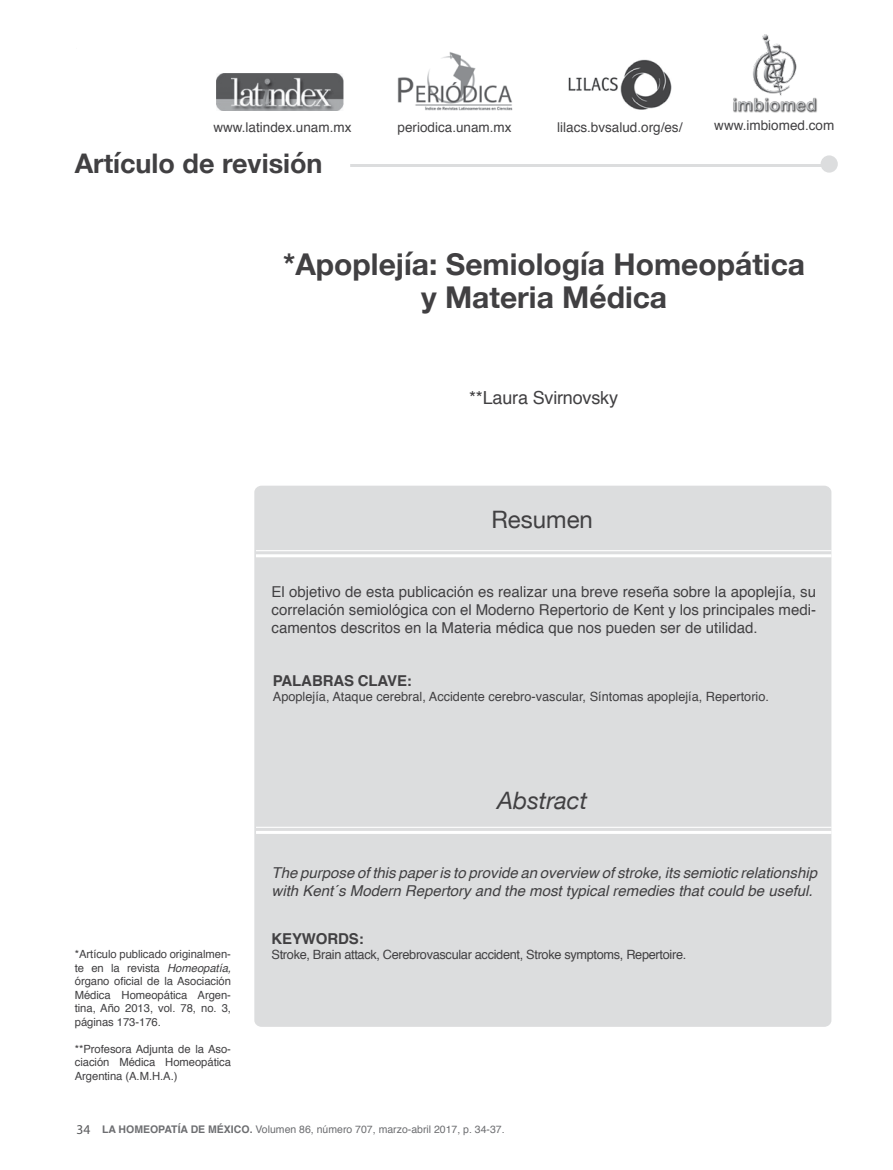
<style>
.page{position:relative;width:893px;height:1170px;background:#fff}
.page>*{position:absolute;margin:0;border:0;box-sizing:border-box;transform-origin:0 0}
.t1{font:700 30px/33px "Helvetica Neue";color:#414042;text-align:center}
.t2{font:700 27px "Helvetica Neue";color:#414042}
.t3{font:italic 24px "Helvetica Neue";color:#414042}
.t4{font:24px "Helvetica Neue";color:#414042}
.t5{font:18px "Helvetica";letter-spacing:-.01em;color:#414042}
.t6{font:15px/18px "Helvetica";color:#414042;text-align:justify}
.t7{font:italic 15px/18px "Helvetica";color:#414042}
.t8{font:700 15px "Helvetica";letter-spacing:-.01em;color:#414042}
.t9{font:13.5px "Helvetica";color:#414042}
.t10{font:12.75px "Helvetica";color:#414042}
.t11{font:12.75px "Helvetica";letter-spacing:-.025em;color:#414042}
.t12{font:11.25px/13.5px "Helvetica";letter-spacing:-.005em;color:#414042;text-align:justify}
.t13{font:10.5px "Helvetica";color:#6d6e71}
.s1{font-style:italic}
.s2{font-family:"Myriad Pro";font-size:13.5px;color:#58595b}
.s3{font-weight:700}
</style>
<div class="page">
<div style="left:254px;top:485px;width:577px;height:541px;background:#dcddde;border-radius:7px"></div>
<hr style="left:256px;top:554px;width:575px;height:3px;background:#fff">
<hr style="left:256px;top:550px;width:575px;height:1px;background:#fff">
<hr style="left:330px;top:164px;width:492px;height:2px;background:#dcddde">
<div style="left:821px;top:155px;width:17px;height:18px;background:#dcddde;border-radius:50%"></div>
<div style="left:323px;top:153px;width:27px;height:21px;background:#fff"></div>
<img style="left:216px;top:73px;width:128px;height:38px">
<img style="left:397px;top:52px;width:116px;height:59px">
<img style="left:568px;top:59px;width:104px;height:51px">
<img style="left:733px;top:34px;width:84px;height:79px">
<hr style="left:256px;top:830px;width:575px;height:3px;background:#fff">
<hr style="left:256px;top:826px;width:575px;height:1px;background:#fff">
<p class="t9" style="left:213px;top:117px;width:140px">www.latindex.unam.mx</p>
<p class="t9" style="left:398px;top:117px;width:116px">periodica.unam.mx</p>
<p class="t9" style="left:557px;top:117px;width:127px">lilacs.bvsalud.org/es/</p>
<h2 class="t2" style="left:75px;top:142px;width:249px">Artículo de revisión</h2>
<p class="t9" style="left:714px;top:115px;width:122px">www.imbiomed.com</p>
<h1 class="t1" style="left:283px;top:249px;width:523px">*Apoplejía: Semiología Homeopática y Materia Médica</h1>
<h3 class="t5" style="left:469px;top:383px;width:150px">**Laura Svirnovsky</h3>
<h3 class="t4" style="left:491px;top:502px;width:103px">Resumen</h3>
<p class="t6" style="left:272px;top:582px;width:546px">El objetivo de esta publicación es realizar una breve reseña sobre la apoplejía, su correlación semiológica con el Moderno Repertorio de Kent y los principales medi&shy;camentos descritos en la Materia médica que nos pueden ser de utilidad.</p>
<h3 class="t8" style="left:273px;top:668px;width:141px">PALABRAS CLAVE:</h3>
<p class="t10" style="left:273px;top:686px;width:498px">Apoplejía, Ataque cerebral, Accidente cerebro-vascular, Síntomas apoplejía, Repertorio.</p>
<h3 class="t3" style="left:497px;top:782px;width:92px">Abstract</h3>
<p class="t12" style="left:75px;top:947px;width:158px">*Artículo publicado originalmen&shy;te en la revista <span class="s1">Homeopatía, </span>órgano oficial de la Asociación Médica Homeopática Argen&shy;tina, Año 2013, vol. 78, no. 3, páginas 173-176.</p>
<p class="t12" style="left:75px;top:1042px;width:158px">**Profesora Adjunta de la Aso&shy;ciación Médica Homeopática Argentina (A.M.H.A.)</p>
<h3 class="t7" style="left:272px;top:863px;width:547px">The purpose of this paper is to provide an overview of stroke, its semiotic relationship with Kent´s Modern Repertory and the most typical remedies that could be useful.</h3>
<h3 class="t8" style="left:272px;top:926px;width:94px">KEYWORDS:</h3>
<p class="t11" style="left:272px;top:944px;width:416px">Stroke, Brain attack, Cerebrovascular accident, Stroke symptoms, Repertoire.</p>
<p class="t13" style="left:76px;top:1120px;width:430px"><span class="s2">34</span> <span class="s3">LA HOMEOPATÍA DE MÉXICO.</span> Volumen 86, número 707, marzo-abril 2017, p. 34-37.</p>
</div>
